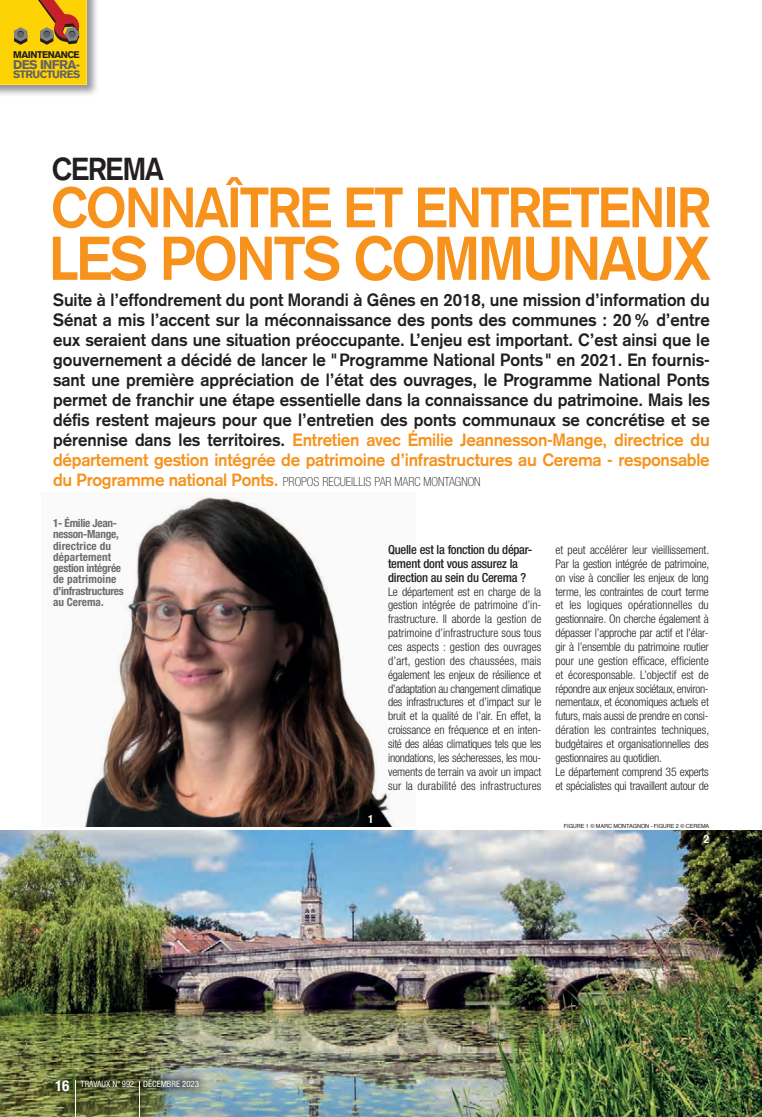
<style>
.page{position:relative;width:762px;height:1117px;background:#fff}
.page>*{position:absolute;margin:0;border:0;box-sizing:border-box;transform-origin:0 0}
.t1{font:700 60.5px "Akzidenz Grotesk";letter-spacing:-.03em;color:#f7931d;scale:.96 1}
.t2{font:700 55.75px "Akzidenz Grotesk";letter-spacing:-.03em;color:#f7931d;scale:.96 1}
.t3{font:700 31.25px "Akzidenz Grotesk";letter-spacing:-.03em;color:#231f20;scale:.94 1}
.t4{font:700 17.5px/20px "Akzidenz Grotesk";letter-spacing:-.015em;color:#231f20;text-align:justify;scale:.96 1}
.t5{font:700 condensed 15px "Helvetica Neue";color:#fff}
.t6{font:500 condensed 12.5px/13.9px "Helvetica Neue";letter-spacing:-.02em;color:#231f20}
.t7{font:100 condensed 12.5px "Helvetica Neue";color:#231f20}
.t8{font:900 12.38px "Akzidenz Grotesk";letter-spacing:-.05em;color:#636366}
.t9{font:300 condensed 11.88px/13.9px "Helvetica Neue";letter-spacing:-.02em;color:#231f20}
.t10{font:700 condensed 11.25px/11.2px "Helvetica Neue";letter-spacing:-.025em;color:#6c6d70}
.t11{font:700 condensed 11.25px "Helvetica Neue";color:#fff}
.t12{font:900 10.5px "Akzidenz Grotesk";letter-spacing:-.05em;color:#636366}
.t13{font:900 9.62px "Akzidenz Grotesk";letter-spacing:-.05em;color:#231f20}
.t14{font:condensed 8.75px "Helvetica Neue";color:#fff}
.t15{font:5.62px "Helvetica";letter-spacing:-.02em;color:#231f20}
.s1{color:#f7931d}
.s2{font-family:"Akzidenz Grotesk";font-weight:700;font-stretch:normal;font-size:17.5px;color:#f7931d}
</style>
<div class="page">
<img style="left:0;top:0;width:97px;height:95px">
<svg style="left:0;top:0;width:87px;height:85px;background:#eaba0f"></svg>
<img style="left:84px;top:496px;width:314px;height:331px">
<img style="left:0;top:830px;width:762px;height:286px">
<img style="left:45px;top:1068px;width:164px;height:48px">
<hr style="left:139px;top:1080px;width:1px;height:36px;background:#fff">
<hr style="left:75px;top:1080px;width:1px;height:36px;background:#fff">
<p class="t13" style="left:13px;top:49px;width:68px">MAINTENANCE</p>
<p class="t8" style="left:13px;top:57px;width:68px">DES INFRA-</p>
<p class="t12" style="left:13px;top:67px;width:69px">STRUCTURES</p>
<h3 class="t3" style="left:52px;top:150px;width:121px">CEREMA</h3>
<h2 class="t2" style="left:51px;top:175px;width:689px">CONNAÎTRE ET ENTRETENIR</h2>
<h1 class="t1" style="left:49px;top:223px;width:691px">LES PONTS COMMUNAUX</h1>
<p class="t4" style="left:53px;top:290px;width:685px">Suite à l’effondrement du pont Morandi à Gênes en 2018, une mission d’information du Sénat a mis l’accent sur la méconnaissance des ponts des communes : 20 % d’entre eux seraient dans une situation préoccupante. L’enjeu est important. C’est ainsi que le gouvernement a décidé de lancer le " Programme National Ponts " en 2021. En fournis&shy;sant une première appréciation de l’état des ouvrages, le Programme National Ponts permet de franchir une étape essentielle dans la connaissance du patrimoine. Mais les défis restent majeurs pour que l’entretien des ponts communaux se concrétise et se pérennise dans les territoires. <span class="s1">Entretien avec Émilie Jeannesson-Mange, directrice du département gestion intégrée de patrimoine d’infrastructures au Cerema - responsable</span></p>
<p class="t7" style="left:53px;top:474px;width:429px"><span class="s2">du Programme national Ponts.</span> PROPOS RECUEILLIS PAR MARC MONTAGNON</p>
<p class="t10" style="left:53px;top:517px;width:72px">1- Émilie Jean&shy;nesson-Mange, directrice du département gestion intégrée de patrimoine d’infrastructures au Cerema.</p>
<p class="t5" style="left:55px;top:1075px;width:16px">16</p>
<p class="t14" style="left:81px;top:1078px;width:120px">TRAVAUX N° 992 DÉCEMBRE 2023</p>
<p class="t11" style="left:368px;top:811px;width:7px">1</p>
<p class="t6" style="left:388px;top:542px;width:146px">Quelle est la fonction du dépar&shy;tement dont vous assurez la direction au sein du Cerema ?</p>
<p class="t9" style="left:388px;top:584px;width:155px;text-align:justify">Le département est en charge de la gestion intégrée de patrimoine d’in&shy;frastructure. Il aborde la gestion de patrimoine d’infrastructure sous tous ces aspects : gestion des ouvrages d’art, gestion des chaussées, mais également les enjeux de résilience et d’adaptation au changement climatique des infrastructures et d’impact sur le bruit et la qualité de l’air. En effet, la croissance en fréquence et en inten&shy;sité des aléas climatiques tels que les inondations, les sécheresses, les mou&shy;vements de terrain va avoir un impact sur la durabilité des infrastructures</p>
<p class="t9" style="left:555px;top:542px;width:155px">et peut accélérer leur vieillissement.<br>Par la gestion intégrée de patrimoine, on vise à concilier les enjeux de long terme, les contraintes de court terme et les logiques opérationnelles du gestionnaire. On cherche également à dépasser l’approche par actif et l’élar&shy;gir à l’ensemble du patrimoine routier pour une gestion efficace, efficiente et écoresponsable. L’objectif est de répondre aux enjeux sociétaux, environ&shy;nementaux, et économiques actuels et futurs, mais aussi de prendre en consi&shy;dération les contraintes techniques, budgétaires et organisationnelles des gestionnaires au quotidien.<br>Le département comprend 35 experts et spécialistes qui travaillent autour de</p>
<p class="t15" style="left:564px;top:821px;width:147px">FIGURE 1 © MARC MONTAGNON - FIGURE 2 © CEREMA</p>
<p class="t11" style="left:704px;top:832px;width:7px">2</p>
</div>
